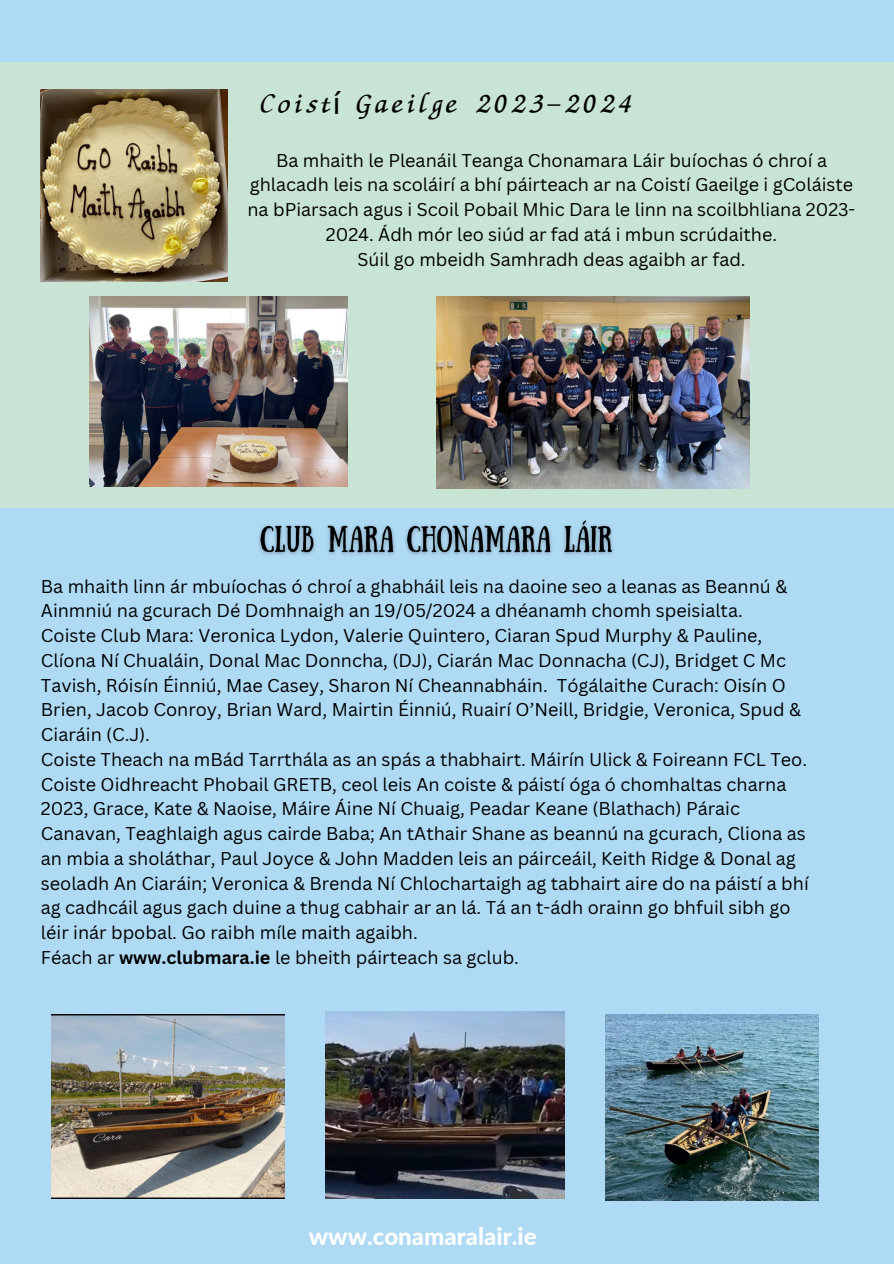
<style>
.page{position:relative;width:894px;height:1264px;background:#fff}
.page>*{position:absolute;margin:0;border:0;box-sizing:border-box;transform-origin:0 0}
.t1{font:500 30px "AR Gyosho JIS";color:#000}
.t2{font:800 24px "Lato";color:#fff}
.t3{font:18px/24.8px "Canva Sans";color:#000}
.s1{font-family:"Noto Sans";font-weight:400}
.s2{font-weight:700}
</style>
<div class="page">
<div style="left:0;top:0;width:893px;height:62px;background:#afdaf4"></div>
<div style="left:0;top:1209px;width:893px;height:54px;background:#afdaf4"></div>
<div style="left:0;top:507px;width:893px;height:710px;background:#afdaf4"></div>
<img style="left:605px;top:1014px;width:213px;height:186px">
<img style="left:325px;top:1011px;width:239px;height:187px">
<img style="left:51px;top:1014px;width:233px;height:184px">
<div style="left:0;top:62px;width:893px;height:445px;background:#c8e4d4"></div>
<img style="left:41px;top:89px;width:187px;height:193px">
<img style="left:436px;top:296px;width:313px;height:193px">
<img style="left:89px;top:296px;width:258px;height:190px">
<img style="left:258px;top:520px;width:355px;height:35px">
<p class="t1" style="left:260px;top:90px;width:375px">Coist<span class="s1">í</span> Gaeilge 2023-2024</p>
<p class="t3" style="left:247px;top:147px;width:609px;text-align:center">Ba mhaith le Pleanáil Teanga Chonamara Láir buíochas ó chroí a ghlacadh leis na scoláirí a bhí páirteach ar na Coistí Gaeilge i gColáiste na bPiarsach agus i Scoil Pobail Mhic Dara le linn na scoilbhliana 2023- 2024. Ádh mór leo siúd ar fad atá i mbun scrúdaithe.</p>
<h2 class="t3" style="left:357px;top:246px;width:389px">Súil go mbeidh Samhradh deas agaibh ar fad.</h2>
<p class="t3" style="left:41px;top:573px;width:747px">Ba mhaith linn ár mbuíochas ó chroí a ghabháil leis na daoine seo a leanas as Beannú &amp;<br>Ainmniú na gcurach Dé Domhnaigh an 19/05/2024 a dhéanamh chomh speisialta.</p>
<p class="t3" style="left:41px;top:622px;width:761px">Coiste Club Mara: Veronica Lydon, Valerie Quintero, Ciaran Spud Murphy &amp; Pauline, Clíona Ní Chualáin, Donal Mac Donncha, (DJ), Ciarán Mac Donnacha (CJ), Bridget C Mc Tavish, Róisín Éinniú, Mae Casey, Sharon Ní Cheannabháin. Tógálaithe Curach: Oisín O Brien, Jacob Conroy, Brian Ward, Mairtin Éinniú, Ruairí O’Neill, Bridgie, Veronica, Spud &amp; Ciaráin (C.J).</p>
<p class="t3" style="left:41px;top:746px;width:767px">Coiste Theach na mBád Tarrthála as an spás a thabhairt. Máirín Ulick &amp; Foireann FCL Teo.</p>
<p class="t3" style="left:41px;top:771px;width:769px">Coiste Oidhreacht Phobail GRETB, ceol leis An coiste &amp; páistí óga ó chomhaltas charna 2023, Grace, Kate &amp; Naoise, Máire Áine Ní Chuaig, Peadar Keane (Blathach) Páraic Canavan, Teaghlaigh agus cairde Baba; An tAthair Shane as beannú na gcurach, Cliona as an mbia a sholáthar, Paul Joyce &amp; John Madden leis an páirceáil, Keith Ridge &amp; Donal ag seoladh An Ciaráin; Veronica &amp; Brenda Ní Chlochartaigh ag tabhairt aire do na páistí a bhí ag cadhcáil agus gach duine a thug cabhair ar an lá. Tá an t-ádh orainn go bhfuil sibh go léir inár bpobal. Go raibh míle maith agaibh.</p>
<p class="t3" style="left:41px;top:944px;width:479px">Féach ar <span class="s2">www.clubmara.ie</span> le bheith páirteach sa gclub.</p>
<p class="t2" style="left:309px;top:1220px;width:229px">www.conamaralair.ie</p>
</div>
